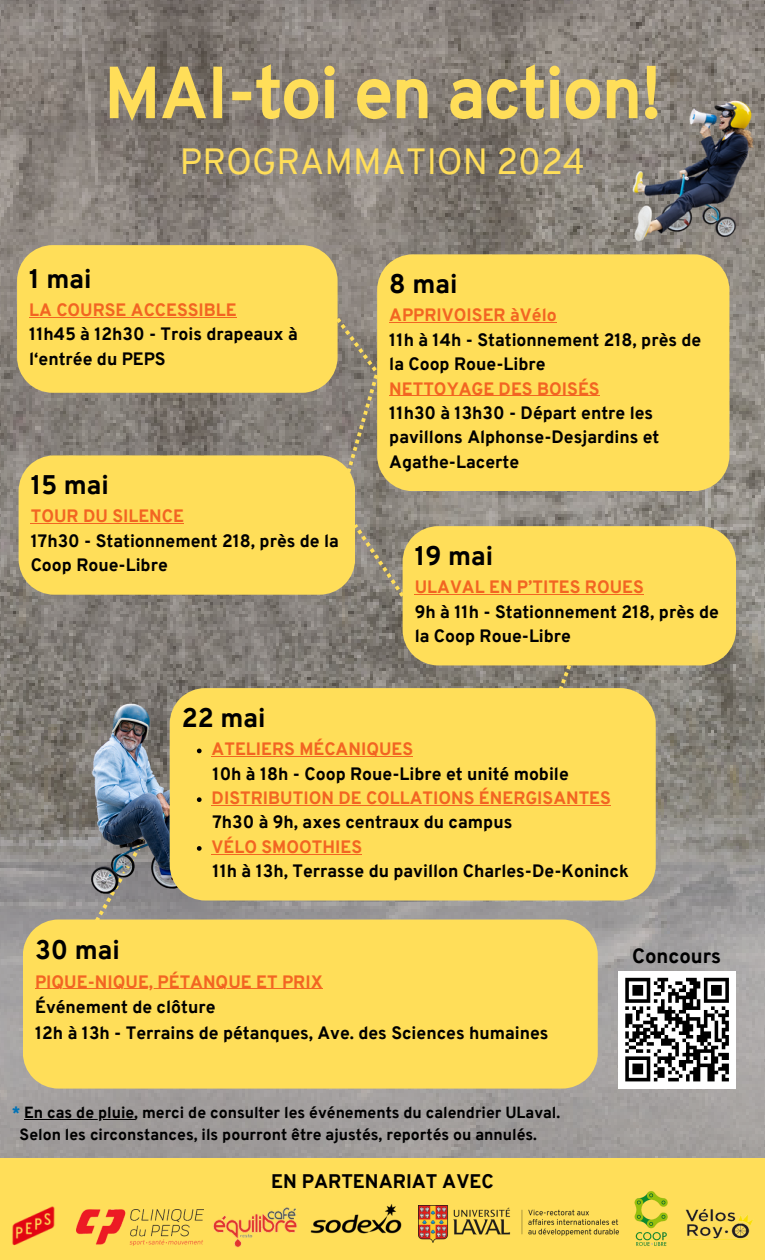
<style>
.page{position:relative;width:765px;height:1260px;background:#fff}
.page>*{position:absolute;margin:0;border:0;box-sizing:border-box;transform-origin:0 0}
.t1{font:69.75px "Overpass";color:#ffde59}
.t2{font:35.62px "Overpass";color:#ffde59}
.t3{font:800 26.25px "Overpass";color:#000}
.t4{font:800 20.12px "Overpass";color:#000}
.t5{font:800 19.12px "Overpass";color:#000}
.t6{font:800 17.5px/24.4px "Overpass";color:#000}
.t7{font:800 17.5px "Overpass";color:#f26522}
.t8{font:800 15.75px "Overpass";color:#000}
.s1{color:#f26522}
.s2{color:#0272b6}
</style>
<div class="page">
<img style="left:0;top:0;width:765px;height:1158px">
<div style="left:17px;top:245px;width:321px;height:148px;background:#ffde59"></div>
<hr style="left:29px;top:317px;width:208px;height:1px;background:#f26522">
<div style="left:23px;top:920px;width:574px;height:169px;background:#ffde59"></div>
<hr style="left:35px;top:988px;width:288px;height:1px;background:#f26522">
<div style="left:403px;top:526px;width:333px;height:139px;background:#ffde59"></div>
<hr style="left:415px;top:594px;width:229px;height:1px;background:#f26522">
<div style="left:19px;top:455px;width:309px;height:140px;background:#ffde59"></div>
<hr style="left:31px;top:523px;width:153px;height:1px;background:#f26522">
<div style="left:377px;top:254px;width:352px;height:237px;background:#ffde59"></div>
<hr style="left:389px;top:322px;width:117px;height:1px;background:#f26522">
<hr style="left:506px;top:322px;width:51px;height:1px;background:#f26522">
<hr style="left:389px;top:395px;width:211px;height:1px;background:#f26522">
<svg style="left:328px;top:318px;width:76px;height:279px;background:#b7a66c"></svg>
<svg style="left:530px;top:665px;width:41px;height:23px"></svg>
<svg style="left:88px;top:916px;width:83px;height:17px"></svg>
<img style="left:30px;top:649px;width:401px;height:267px">
<div style="left:170px;top:688px;width:486px;height:213px;background:#ffde59"></div>
<svg style="left:197px;top:749px;width:5px;height:4px"></svg>
<hr style="left:212px;top:756px;width:201px;height:1px;background:#f26522">
<svg style="left:197px;top:797px;width:5px;height:5px"></svg>
<hr style="left:212px;top:805px;width:399px;height:1px;background:#f26522">
<svg style="left:197px;top:846px;width:5px;height:5px"></svg>
<hr style="left:212px;top:854px;width:150px;height:1px;background:#f26522">
<div style="left:0;top:1158px;width:765px;height:102px;background:#ffde59"></div>
<svg style="left:108px;top:57px;width:551px;height:67px;background:#988c6f"></svg>
<img style="left:469px;top:58px;width:296px;height:214px">
<div style="left:618px;top:971px;width:118px;height:118px;background:#fff"></div>
<svg style="left:625px;top:977px;width:104px;height:105px"></svg>
<img style="left:419px;top:1205px;width:199px;height:38px">
<img style="left:76px;top:1210px;width:109px;height:35px">
<img style="left:185px;top:1207px;width:109px;height:41px">
<img style="left:294px;top:1204px;width:108px;height:30px">
<img style="left:12px;top:1206px;width:43px;height:40px">
<img style="left:634px;top:1191px;width:34px;height:55px">
<img style="left:685px;top:1208px;width:68px;height:32px">
<hr style="left:24px;top:1119px;width:110px;height:1px;background:#000">
<h1 class="t1" style="left:104px;top:65px;width:558px">MAI-toi en action!</h1>
<h6 class="t2" style="left:180px;top:147px;width:406px">PROGRAMMATION 2024</h6>
<p class="t3" style="left:29px;top:268px;width:64px">1 mai</p>
<p class="t6" style="left:29px;top:299px;width:270px"><span class="s1">LA COURSE ACCESSIBLE<br></span>11h45 à 12h30 - Trois drapeaux à l‘entrée du PEPS</p>
<h6 class="t3" style="left:31px;top:475px;width:80px">15 mai</h6>
<h6 class="t6" style="left:31px;top:506px;width:310px"><span class="s1">TOUR DU SILENCE<br></span>17h30 - Stationnement 218, près de la<br>Coop Roue-Libre</h6>
<h6 class="t3" style="left:389px;top:274px;width:70px">8 mai</h6>
<h6 class="t6" style="left:389px;top:305px;width:314px"><span class="s1">APPRIVOISER àVélo<br></span>11h à 14h - Stationnement 218, près de la Coop Roue-Libre<br><span class="s1">NETTOYAGE DES BOISÉS<br></span>11h30 à 13h30 - Départ entre les pavillons Alphonse-Desjardins et<br>Agathe-Lacerte</h6>
<h6 class="t3" style="left:415px;top:545px;width:80px">19 mai</h6>
<h6 class="t6" style="left:415px;top:577px;width:306px"><span class="s1">ULAVAL EN P’TITES ROUES<br></span>9h à 11h - Stationnement 218, près de la Coop Roue-Libre</h6>
<h3 class="t3" style="left:182px;top:707px;width:85px">22 mai</h3>
<p class="t7" style="left:212px;top:742px;width:203px">ATELIERS MÉCANIQUES</p>
<h6 class="t6" style="left:213px;top:763px;width:358px">10h à 18h - Coop Roue-Libre et unité mobile</h6>
<p class="t7" style="left:212px;top:791px;width:401px">DISTRIBUTION DE COLLATIONS ÉNERGISANTES</p>
<h6 class="t6" style="left:213px;top:812px;width:301px">7h30 à 9h, axes centraux du campus</h6>
<p class="t7" style="left:212px;top:840px;width:152px">VÉLO SMOOTHIES</p>
<h6 class="t6" style="left:213px;top:860px;width:418px">11h à 13h, Terrasse du pavillon Charles-De-Koninck</h6>
<h2 class="t3" style="left:35px;top:940px;width:86px">30 mai</h2>
<h6 class="t6" style="left:35px;top:970px;width:515px;line-height:25.8px"><span class="s1">PIQUE-NIQUE, PÉTANQUE ET PRIX<br></span>Événement de clôture<br>12h à 13h - Terrains de pétanques, Ave. des Sciences humaines</h6>
<p class="t8" style="left:12px;top:1107px;width:550px"><span class="s2">*</span> En cas de pluie, merci de consulter les événements du calendrier ULaval.</p>
<p class="t8" style="left:20px;top:1128px;width:519px">Selon les circonstances, ils pourront être ajustés, reportés ou annulés.</p>
<p class="t5" style="left:271px;top:1174px;width:224px">EN PARTENARIAT AVEC</p>
<p class="t4" style="left:632px;top:948px;width:91px">Concours</p>
</div>
